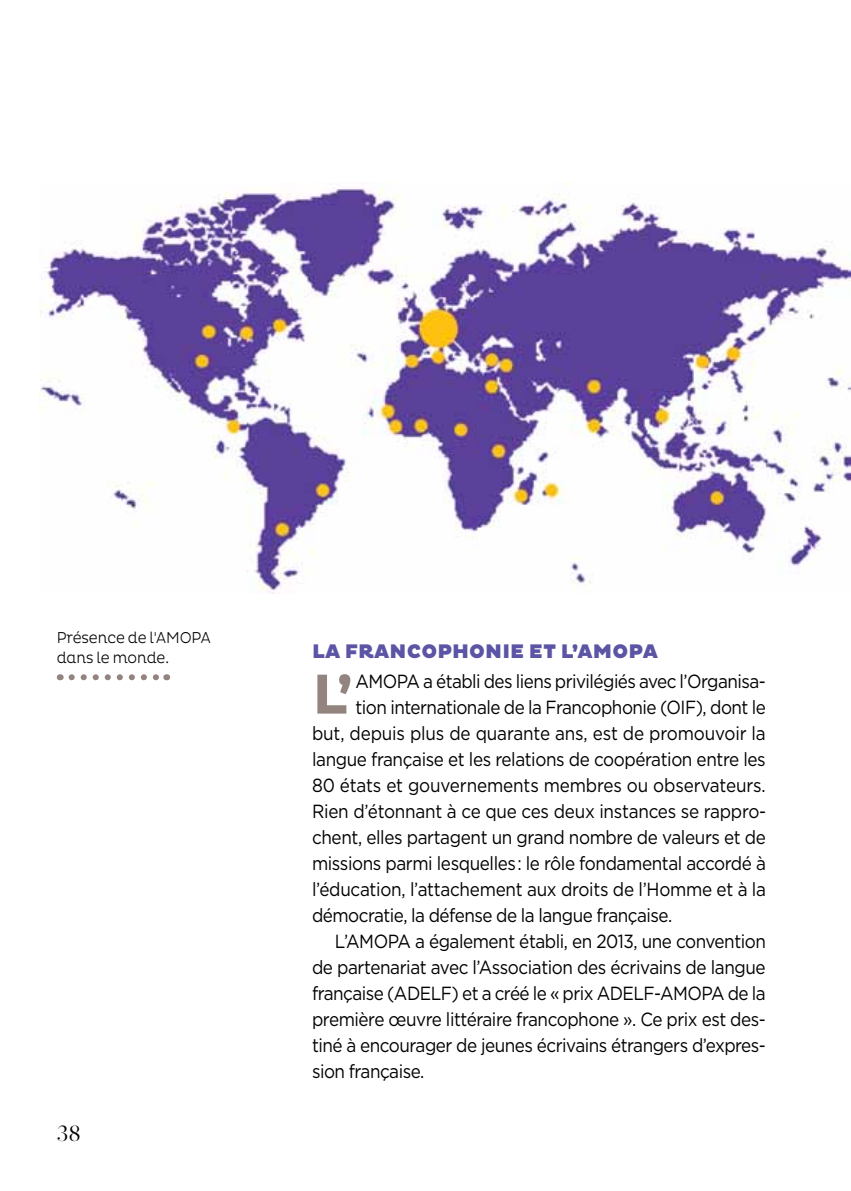
<style>
.page{position:relative;width:851px;height:1191px;background:#fff}
.page>*{position:absolute;margin:0;border:0;box-sizing:border-box;transform-origin:0 0}
.t1{font:700 57.2px "Pluto";color:#938480}
.t2{font:22px "Glosa Display";color:#000}
.t3{font:900 20px "Pluto";letter-spacing:.005em;color:#5c54a4}
.t4{font:19px "Gotham";letter-spacing:-.025em;color:#000;scale:.9 1}
.t5{font:300 16px/20px "Pluto";letter-spacing:-.01em;color:#000;scale:.9 1}
</style>
<div class="page">
<img style="left:40px;top:182px;width:810px;height:412px">
<svg style="left:72px;top:674px;width:87px;height:6px"></svg>
<p class="t5" style="left:57px;top:627px;width:173px">Présence de l'AMOPA dans le monde.</p>
<p class="t2" style="left:57px;top:1118px;width:26px">38</p>
<p class="t3" style="left:312px;top:639px;width:283px">LA FRANCOPHONIE ET L’AMOPA</p>
<h1 class="t1" style="left:312px;top:661px;width:43px">L’</h1>
<p class="t4" style="left:355px;top:668px;width:457px">AMOPA a établi des liens privilégiés avec l’Organisa-</p>
<p class="t4" style="left:355px;top:694px;width:457px">tion internationale de la Francophonie (OIF), dont le</p>
<p class="t4" style="left:312px;top:720px;width:505px">but, depuis plus de quarante ans, est de promouvoir la</p>
<p class="t4" style="left:312px;top:746px;width:505px">langue française et les relations de coopération entre les</p>
<p class="t4" style="left:312px;top:772px;width:505px">80 états et gouvernements membres ou observateurs.</p>
<p class="t4" style="left:312px;top:798px;width:503px">Rien d’étonnant à ce que ces deux instances se rappro-</p>
<p class="t4" style="left:312px;top:824px;width:506px">chent, elles partagent un grand nombre de valeurs et de</p>
<p class="t4" style="left:312px;top:850px;width:506px">missions parmi lesquelles : le rôle fondamental accordé à</p>
<p class="t4" style="left:312px;top:876px;width:506px">l’éducation, l’attachement aux droits de l’Homme et à la</p>
<p class="t4" style="left:312px;top:902px;width:401px">démocratie, la défense de la langue française.</p>
<p class="t4" style="left:334px;top:928px;width:480px">L’AMOPA a également établi, en 2013, une convention</p>
<p class="t4" style="left:312px;top:954px;width:505px">de partenariat avec l’Association des écrivains de langue</p>
<p class="t4" style="left:312px;top:980px;width:505px">française (ADELF) et a créé le « prix ADELF-AMOPA de la</p>
<p class="t4" style="left:312px;top:1006px;width:505px">première œuvre littéraire francophone ». Ce prix est des-</p>
<p class="t4" style="left:312px;top:1032px;width:505px">tiné à encourager de jeunes écrivains étrangers d’expres-</p>
<p class="t4" style="left:312px;top:1058px;width:126px">sion française.</p>
</div>
